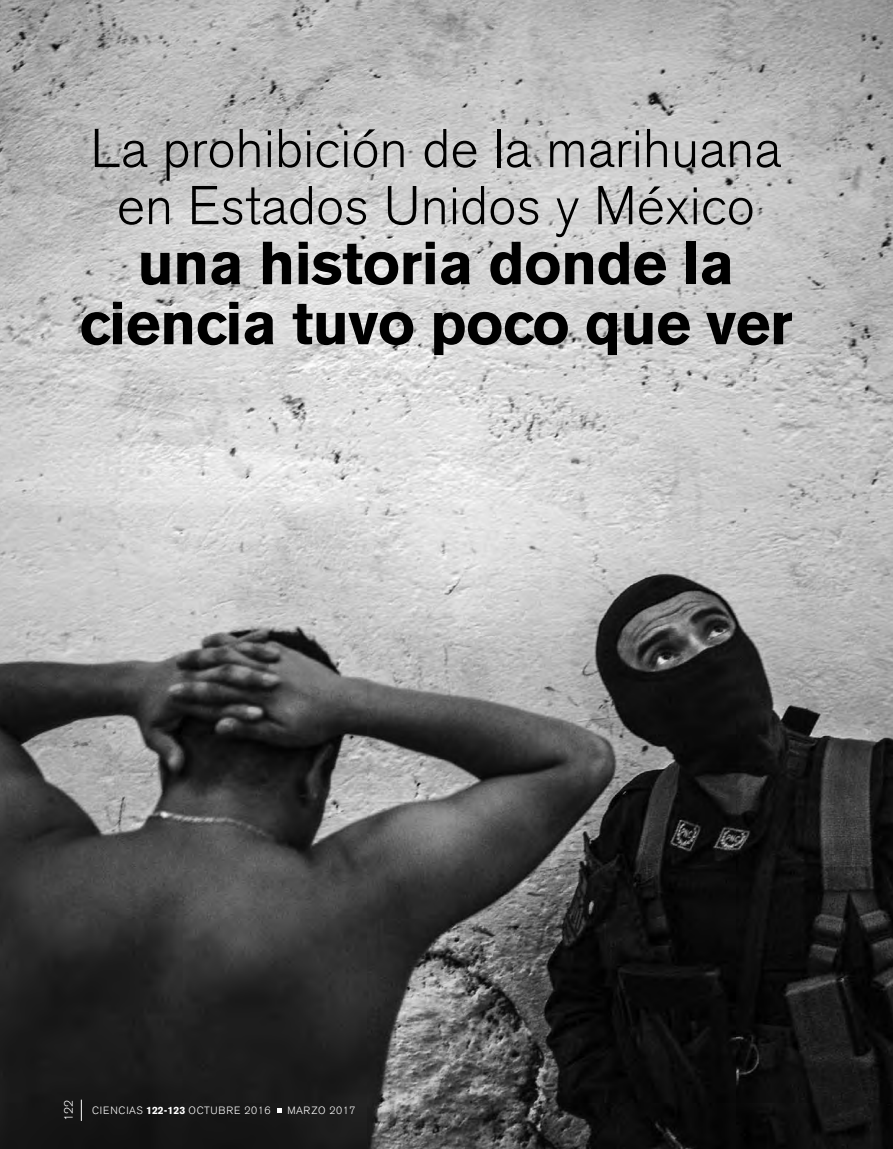
<style>
.page{position:relative;width:893px;height:1149px;background:#fff}
.page>*{position:absolute;margin:0;border:0;box-sizing:border-box;transform-origin:0 0}
.t1{font:700 60px/60px "Akzidenz Grotesk BE";letter-spacing:-.01em;color:#000;text-align:center}
.t2{font:300 54px/57px "Akzidenz Grotesk BE";color:#000;text-align:center}
.t3{font:300 12px "Akzidenz Grotesk BE";color:#fff}
.t4{font:300 10.5px "Akzidenz Grotesk BE";letter-spacing:.07em;color:#fff}
.t5{font:300 10.5px "Akzidenz Grotesk BE";letter-spacing:.05em;color:#fff}
.s1{font-weight:700}
</style>
<div class="page">
<img style="left:0;top:0;width:893px;height:1148px">
<svg style="left:81px;top:1099px;width:1px;height:21px"></svg>
<svg style="left:277px;top:1107px;width:5px;height:5px"></svg>
<p class="t2" style="left:90px;top:126px;width:692px">La prohibición de la marihuana en Estados Unidos y México</p>
<p class="t1" style="left:79px;top:238px;width:715px">una historia donde la ciencia tuvo poco que ver</p>
<p class="t3" style="left:64px;top:1120px;width:22px;rotate:-90deg">122</p>
<p class="t4" style="left:92px;top:1106px;width:180px">CIENCIAS <span class="s1">122-123</span> OCTUBRE 2016</p>
<p class="t5" style="left:287px;top:1106px;width:70px">MARZO 2017</p>
</div>
